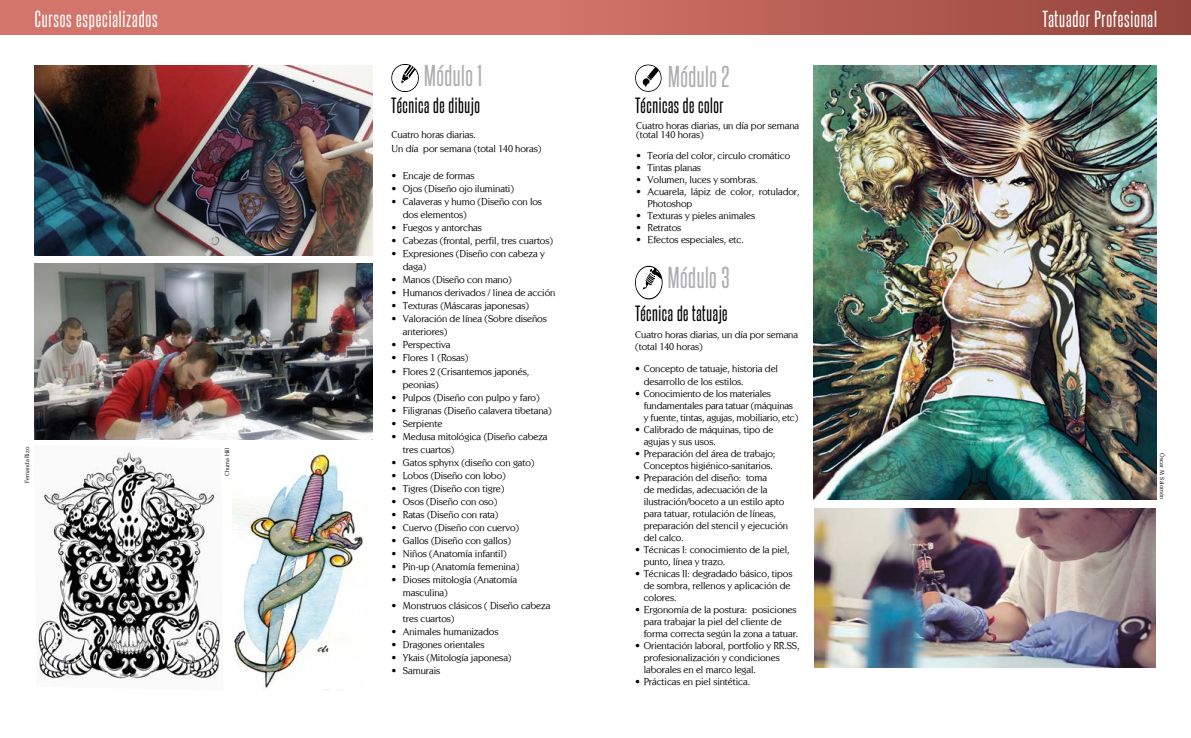
<style>
.page{position:relative;width:1191px;height:738px;background:#fff}
.page>*{position:absolute;margin:0;border:0;box-sizing:border-box;transform-origin:0 0}
.t1{font:26px "Steelfish Rg";letter-spacing:.02em;color:#afaeb2}
.t2{font:20px "Steelfish Rg";letter-spacing:.04em;color:#fff}
.t3{font:19px "Steelfish Rg";letter-spacing:.03em;color:#000}
.t4{font:10px/12px "Centabel";letter-spacing:-.01em;color:#000}
.t5{font:6px "Centabel";color:#000}
</style>
<div class="page">
<svg style="left:0;top:0;width:1191px;height:34px;background:#c1675d"></svg>
<svg style="left:635px;top:265px;width:27px;height:34px"></svg>
<svg style="left:635px;top:64px;width:26px;height:28px"></svg>
<img style="left:815px;top:508px;width:340px;height:159px">
<img style="left:814px;top:65px;width:342px;height:434px">
<svg style="left:391px;top:64px;width:28px;height:28px"></svg>
<img style="left:36px;top:449px;width:187px;height:230px">
<img style="left:34px;top:65px;width:338px;height:190px">
<img style="left:232px;top:451px;width:132px;height:239px">
<img style="left:35px;top:264px;width:337px;height:175px">
<h2 class="t2" style="left:35px;top:6px;width:124px">Cursos especializados</h2>
<h2 class="t2" style="left:1042px;top:6px;width:116px">Tatuador Profesional</h2>
<p class="t5" style="left:24px;top:482px;width:38px;rotate:-90deg">Fernanda Rizo</p>
<p class="t5" style="left:224px;top:475px;width:29px;rotate:-90deg">Chuma Hill</p>
<h1 class="t1" style="left:424px;top:60px;width:59px">Módulo 1</h1>
<h3 class="t3" style="left:391px;top:93px;width:90px">Técnica de dibujo</h3>
<p class="t4" style="left:391px;top:127px;width:151px;line-height:14px">Cuatro horas diarias.<br>Un día por semana (total 140 horas)</p>
<p class="t4" style="left:391px;top:169px;width:84px">• Encaje de formas</p>
<p class="t4" style="left:391px;top:182px;width:124px">• Ojos (Diseño ojo iluminati)</p>
<p class="t4" style="left:403px;top:195px;width:141px;line-height:13px;text-indent:-11px">• Calaveras y humo (Diseño con los dos elementos)</p>
<p class="t4" style="left:391px;top:221px;width:92px">• Fuegos y antorchas</p>
<p class="t4" style="left:391px;top:234px;width:163px">• Cabezas (frontal, perfil, tres cuartos)</p>
<p class="t4" style="left:403px;top:247px;width:143px;line-height:13px;text-indent:-11px">• Expresiones (Diseño con cabeza y daga)</p>
<p class="t4" style="left:391px;top:273px;width:122px">• Manos (Diseño con mano)</p>
<p class="t4" style="left:391px;top:286px;width:165px">• Humanos derivados / linea de acción</p>
<p class="t4" style="left:391px;top:299px;width:139px">• Texturas (Máscaras japonesas)</p>
<p class="t4" style="left:403px;top:312px;width:145px;line-height:13px;text-indent:-11px">• Valoración de línea (Sobre diseños anteriores)</p>
<p class="t4" style="left:391px;top:338px;width:60px">• Perspectiva</p>
<p class="t4" style="left:391px;top:351px;width:78px">• Flores 1 (Rosas)</p>
<p class="t4" style="left:403px;top:364px;width:128px;line-height:13px;text-indent:-11px">• Flores 2 (Crisantemos japonés, peonias)</p>
<p class="t4" style="left:391px;top:390px;width:150px">• Pulpos (Diseño con pulpo y faro)</p>
<p class="t4" style="left:391px;top:403px;width:162px">• Filigranas (Diseño calavera tibetana)</p>
<p class="t4" style="left:391px;top:416px;width:52px">• Serpiente</p>
<p class="t4" style="left:403px;top:429px;width:146px;line-height:13px;text-indent:-11px">• Medusa mitológica (Diseño cabeza tres cuartos)</p>
<p class="t4" style="left:391px;top:455px;width:144px">• Gatos sphynx (diseño con gato)</p>
<p class="t4" style="left:391px;top:468px;width:116px">• Lobos (Diseño con lobo)</p>
<p class="t4" style="left:391px;top:481px;width:114px">• Tigres (Diseño con tigre)</p>
<p class="t4" style="left:391px;top:494px;width:107px">• Osos (Diseño con oso)</p>
<p class="t4" style="left:391px;top:507px;width:108px">• Ratas (Diseño con rata)</p>
<p class="t4" style="left:391px;top:520px;width:129px">• Cuervo (Diseño con cuervo)</p>
<p class="t4" style="left:391px;top:533px;width:121px">• Gallos (Diseño con gallos)</p>
<p class="t4" style="left:391px;top:546px;width:117px">• Niños (Anatomía infantil)</p>
<p class="t4" style="left:391px;top:559px;width:129px">• Pin-up (Anatomía femenina)</p>
<p class="t4" style="left:403px;top:572px;width:116px;line-height:13px;text-indent:-11px">• Dioses mitología (Anatomía masculina)</p>
<p class="t4" style="left:403px;top:598px;width:149px;line-height:13px;text-indent:-11px">• Monstruos clásicos ( Diseño cabeza tres cuartos)</p>
<p class="t4" style="left:391px;top:624px;width:108px">• Animales humanizados</p>
<p class="t4" style="left:391px;top:637px;width:94px">• Dragones orientales</p>
<p class="t4" style="left:391px;top:650px;width:121px">• Ykais (Mitología japonesa)</p>
<p class="t4" style="left:391px;top:663px;width:50px">• Samurais</p>
<h1 class="t1" style="left:668px;top:60px;width:63px">Módulo 2</h1>
<h3 class="t3" style="left:635px;top:94px;width:90px">Técnicas de color</h3>
<p class="t4" style="left:636px;top:121px;width:164px;line-height:9px">Cuatro horas diarias, un día por semana (total 140 horas)</p>
<p class="t4" style="left:636px;top:149px;width:156px">• Teoría del color, circulo cromático</p>
<p class="t4" style="left:636px;top:161px;width:66px">• Tintas planas</p>
<p class="t4" style="left:636px;top:173px;width:123px">• Volumen, luces y sombras.</p>
<p class="t4" style="left:647px;top:185px;width:154px;text-indent:-11px">• Acuarela, lápiz de color, rotulador,<br>Photoshop</p>
<p class="t4" style="left:636px;top:209px;width:120px">• Texturas y pieles animales</p>
<p class="t4" style="left:636px;top:221px;width:47px">• Retratos</p>
<p class="t4" style="left:636px;top:233px;width:109px">• Efectos especiales, etc.</p>
<h1 class="t1" style="left:668px;top:261px;width:63px">Módulo 3</h1>
<h3 class="t3" style="left:635px;top:301px;width:94px">Técnica de tatuaje</h3>
<p class="t4" style="left:635px;top:328px;width:164px">Cuatro horas diarias, un día por semana (total 140 horas)</p>
<p class="t4" style="left:643px;top:362px;width:136px;text-indent:-8px">• Concepto de tatuaje, historia del desarrollo de los estilos.</p>
<p class="t4" style="left:643px;top:386px;width:156px;text-indent:-8px">• Conocimiento de los materiales fundamentales para tatuar (máquinas y fuente, tintas, agujas, mobiliario, etc)</p>
<p class="t4" style="left:643px;top:422px;width:131px;text-indent:-8px">• Calibrado de máquinas, tipo de agujas y sus usos.</p>
<p class="t4" style="left:635px;top:446px;width:142px;text-align:right">• Preparación del área de trabajo;<br>Conceptos higiénico-sanitarios.</p>
<p class="t4" style="left:643px;top:470px;width:146px;text-indent:-8px">• Preparación del diseño: toma<br>de medidas, adecuación de la ilustración/boceto a un estilo apto para tatuar, rotulación de líneas, preparación del stencil y ejecución del calco.</p>
<p class="t4" style="left:643px;top:542px;width:147px;text-indent:-8px">• Técnicas I: conocimiento de la piel, punto, línea y trazo.</p>
<p class="t4" style="left:643px;top:566px;width:150px;text-indent:-8px">• Técnicas II: degradado básico, tipos de sombra, rellenos y aplicación de colores.</p>
<p class="t4" style="left:643px;top:602px;width:156px;text-indent:-8px">• Ergonomía de la postura: posiciones para trabajar la piel del cliente de forma correcta según la zona a tatuar.</p>
<p class="t4" style="left:643px;top:638px;width:157px;text-indent:-8px">• Orientación laboral, portfolio y RR.SS, profesionalización y condiciones laborales en el marco legal.</p>
<p class="t4" style="left:635px;top:674px;width:116px">• Prácticas en piel sintética.</p>
<p class="t5" style="left:1165px;top:453px;width:48px;rotate:90deg">Óscar M. Salomón</p>
</div>
